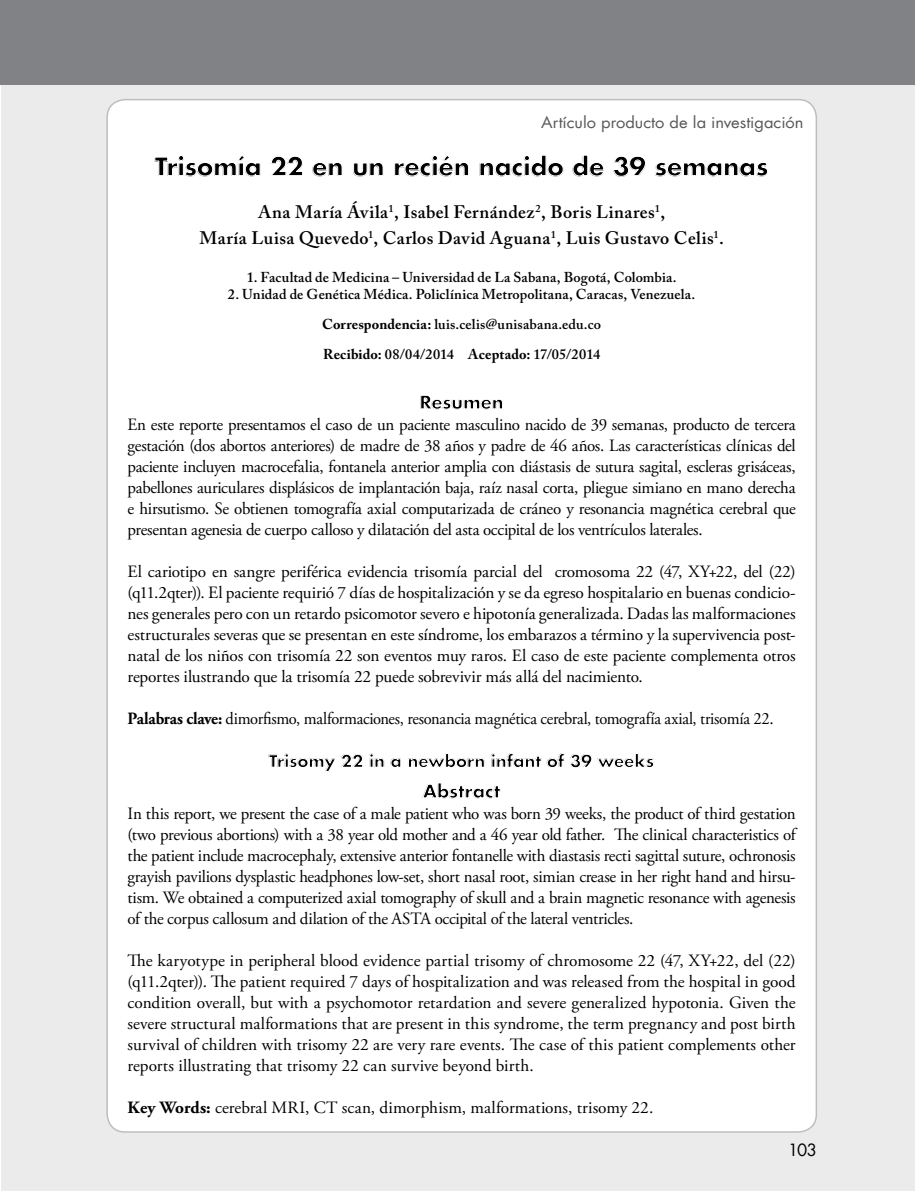
<style>
.page{position:relative;width:915px;height:1191px;background:#fff}
.page>*{position:absolute;margin:0;border:0;box-sizing:border-box;transform-origin:0 0}
.t1{font:700 24.75px "Futura LT";letter-spacing:-.005em;color:#000}
.t2{font:600 18px/25.2px "Adobe Caslon Pro";letter-spacing:.02em;color:#000;text-align:center}
.t3{font:700 18px "Futura LT";letter-spacing:-.005em;color:#000}
.t4{font:17.25px/21px "Adobe Garamond Pro";letter-spacing:-.01em;color:#000;text-align:justify}
.t5{font:17.25px "Adobe Garamond Pro";letter-spacing:-.01em;color:#000;scale:.95 1}
.t6{font:700 16.5px "Futura LT";letter-spacing:-.005em;color:#000}
.t7{font:16.5px "Futura LT";color:#000}
.t8{font:15.45px "Futura LT";color:#58595b;scale:1.06 1}
.t9{font:600 14.25px/29.8px "Adobe Caslon Pro";letter-spacing:.01em;color:#000;text-align:center}
.s1{font-weight:700}
</style>
<div class="page">
<div style="left:1px;top:78px;width:913px;height:1113px;background:#ebebec"></div>
<div style="left:1px;top:0;width:913px;height:85px;background:#808285"></div>
<div style="left:107px;top:100px;width:709px;height:1032px;background:#fff;border-radius:18px"></div>
<p class="t8" style="left:541px;top:112px;width:249px">Artículo producto de la investigación</p>
<h1 class="t1" style="left:155px;top:150px;width:615px">Trisomía 22 en un recién nacido de 39 semanas</h1>
<p class="t2" style="left:199px;top:200px;width:526px">Ana María Ávila<sup>1</sup>, Isabel Fernández<sup>2</sup>, Boris Linares<sup>1</sup>,<br>María Luisa Quevedo<sup>1</sup>, Carlos David Aguana<sup>1</sup>, Luis Gustavo Celis<sup>1</sup>.</p>
<p class="t9" style="left:246px;top:262px;width:431px">1. Facultad de Medicina – Universidad de La Sabana, Bogotá, Colombia.</p>
<p class="t9" style="left:228px;top:279px;width:469px">2. Unidad de Genética Médica. Policlínica Metropolitana, Caracas, Venezuela.<br><span class="s1">Correspondencia:</span> luis.celis@unisabana.edu.co<br><span class="s1">Recibido:</span> 08/04/2014 <span class="s1">Aceptado:</span> 17/05/2014</p>
<p class="t3" style="left:419px;top:390px;width:85px">Resumen</p>
<p class="t4" style="left:127px;top:414px;width:669px">En este reporte presentamos el caso de un paciente masculino nacido de 39 semanas, producto de tercera gestación (dos abortos anteriores) de madre de 38 años y padre de 46 años. Las características clínicas del paciente incluyen macrocefalia, fontanela anterior amplia con diástasis de sutura sagital, escleras grisáceas, pabellones auriculares displásicos de implantación baja, raíz nasal corta, pliegue simiano en mano derecha e hirsutismo. Se obtienen tomografía axial computarizada de cráneo y resonancia magnética cerebral que presentan agenesia de cuerpo calloso y dilatación del asta occipital de los ventrículos laterales.</p>
<p class="t4" style="left:127px;top:562px;width:669px">El cariotipo en sangre periférica evidencia trisomía parcial del cromosoma 22 (47, XY+22, del (22) (q11.2qter)). El paciente requirió 7 días de hospitalización y se da egreso hospitalario en buenas condicio&shy;nes generales pero con un retardo psicomotor severo e hipotonía generalizada. Dadas las malformaciones estructurales severas que se presentan en este síndrome, los embarazos a término y la supervivencia post&shy;natal de los niños con trisomía 22 son eventos muy raros. El caso de este paciente complementa otros reportes ilustrando que la trisomía 22 puede sobrevivir más allá del nacimiento.</p>
<p class="t5" style="left:127px;top:708px;width:681px"><span class="s1">Palabras clave:</span> dimorfismo, malformaciones, resonancia magnética cerebral, tomografía axial, trisomía 22.</p>
<p class="t6" style="left:269px;top:750px;width:386px">Trisomy 22 in a newborn infant of 39 weeks</p>
<p class="t3" style="left:423px;top:779px;width:79px">Abstract</p>
<p class="t4" style="left:127px;top:803px;width:669px">In this report, we present the case of a male patient who was born 39 weeks, the product of third gestation (two previous abortions) with a 38 year old mother and a 46 year old father. The clinical characteristics of the patient include macrocephaly, extensive anterior fontanelle with diastasis recti sagittal suture, ochronosis grayish pavilions dysplastic headphones low-set, short nasal root, simian crease in her right hand and hirsu&shy;tism. We obtained a computerized axial tomography of skull and a brain magnetic resonance with agenesis of the corpus callosum and dilation of the ASTA occipital of the lateral ventricles.</p>
<p class="t4" style="left:127px;top:950px;width:669px">The karyotype in peripheral blood evidence partial trisomy of chromosome 22 (47, XY+22, del (22) (q11.2qter)). The patient required 7 days of hospitalization and was released from the hospital in good condition overall, but with a psychomotor retardation and severe generalized hypotonia. Given the severe structural malformations that are present in this syndrome, the term pregnancy and post birth survival of children with trisomy 22 are very rare events. The case of this patient complements other reports illustrating that trisomy 22 can survive beyond birth.</p>
<p class="t4" style="left:127px;top:1098px;width:527px"><span class="s1">Key Words:</span> cerebral MRI, CT scan, dimorphism, malformations, trisomy 22.</p>
<p class="t7" style="left:787px;top:1139px;width:31px">103</p>
</div>
